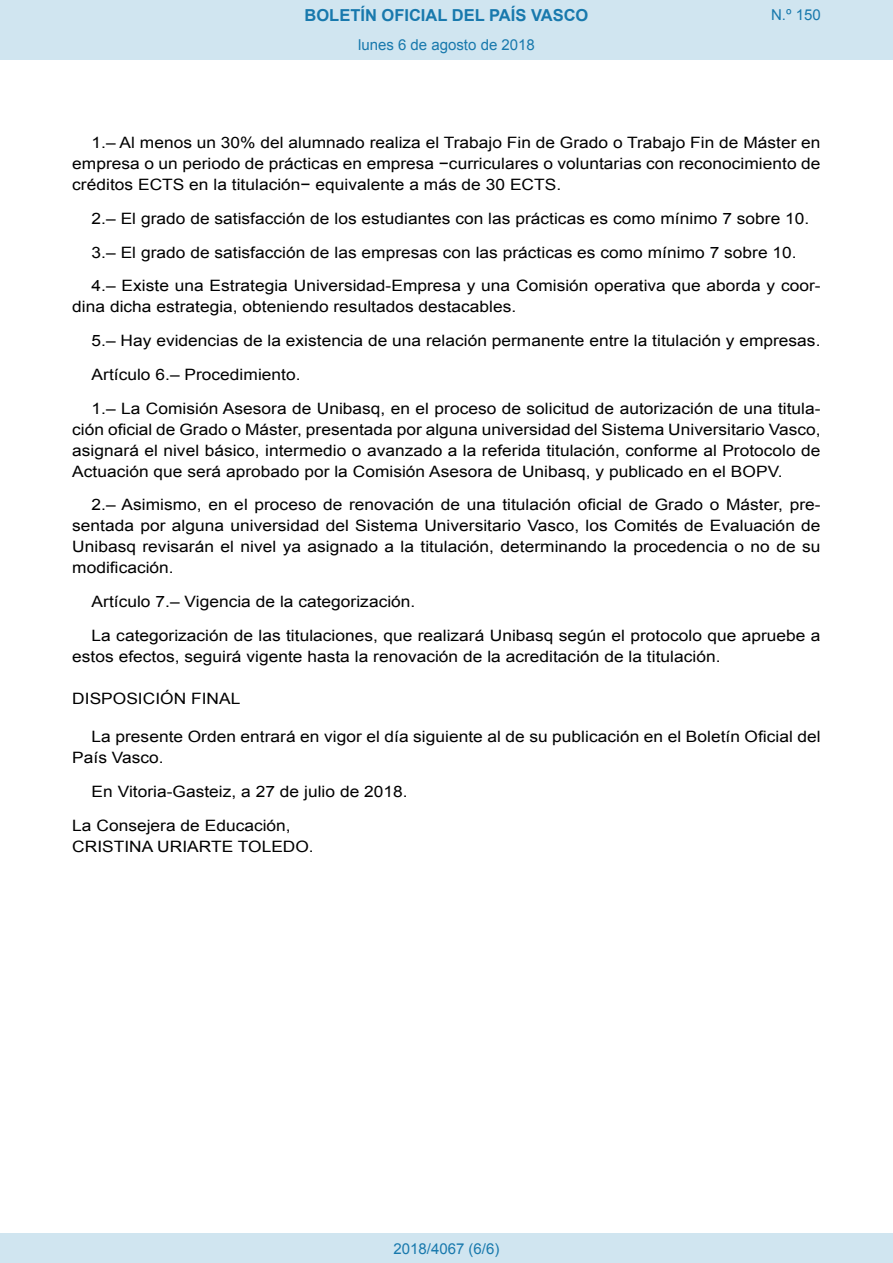
<style>
.page{position:relative;width:893px;height:1263px;background:#fff}
.page>*{position:absolute;margin:0;border:0;box-sizing:border-box;transform-origin:0 0}
.t1{font:700 16.5px "Arial";color:#1879ad}
.BOPVDetalle{font:15.6px/21px "Arial";color:#000;text-align:justify;scale:1.11 1}
.BOPVFirmaLugFec{font:15.6px "Arial";color:#000;scale:1.11 1}
.BOPVFirmaPuesto{font:15.6px "Arial";color:#000;scale:1.11 1}
.BOPVFirmaNombre{font:15.6px "Arial";color:#000;scale:1.11 1}
.BOPVDisposicion{font:15.6px "Arial";color:#000;scale:1.11 1}
.Paginacion_Centro{font:15px "Arial";color:#1879ad}
</style>
<div class="page">
<div style="left:0;top:0;width:893px;height:60px;background:#d0e5f0"></div>
<div style="left:0;top:1233px;width:893px;height:30px;background:#d0e5f0"></div>
<p class="t1" style="left:305px;top:4px;width:285px">BOLETÍN OFICIAL DEL PAÍS VASCO</p>
<p class="Paginacion_Centro" style="left:358px;top:35px;width:178px">lunes 6 de agosto de 2018</p>
<p class="Paginacion_Centro" style="left:771px;top:5px;width:51px">N.º 150</p>
<p class="BOPVDetalle" style="left:72px;top:132px;width:676px;text-indent:19px">1.– Al menos un 30% del alumnado realiza el Trabajo Fin de Grado o Trabajo Fin de Máster en empresa o un periodo de prácticas en empresa −curriculares o voluntarias con reconocimiento de créditos ECTS en la titulación− equivalente a más de 30 ECTS.</p>
<p class="BOPVDetalle" style="left:92px;top:208px;width:648px">2.– El grado de satisfacción de los estudiantes con las prácticas es como mínimo 7 sobre 10.</p>
<p class="BOPVDetalle" style="left:92px;top:242px;width:637px">3.– El grado de satisfacción de las empresas con las prácticas es como mínimo 7 sobre 10.</p>
<p class="BOPVDetalle" style="left:72px;top:276px;width:676px;text-indent:19px">4.– Existe una Estrategia Universidad-Empresa y una Comisión operativa que aborda y coor&shy;dina dicha estrategia, obteniendo resultados destacables.</p>
<p class="BOPVDetalle" style="left:92px;top:330px;width:658px">5.– Hay evidencias de la existencia de una relación permanente entre la titulación y empresas.</p>
<p class="BOPVDetalle" style="left:92px;top:364px;width:190px">Artículo 6.– Procedimiento.</p>
<p class="BOPVDetalle" style="left:72px;top:398px;width:676px;text-indent:19px">1.– La Comisión Asesora de Unibasq, en el proceso de solicitud de autorización de una titula&shy;ción oficial de Grado o Máster, presentada por alguna universidad del Sistema Universitario Vasco, asignará el nivel básico, intermedio o avanzado a la referida titulación, conforme al Protocolo de Actuación que será aprobado por la Comisión Asesora de Unibasq, y publicado en el BOPV.</p>
<p class="BOPVDetalle" style="left:72px;top:495px;width:676px;text-indent:19px">2.– Asimismo, en el proceso de renovación de una titulación oficial de Grado o Máster, pre&shy;sentada por alguna universidad del Sistema Universitario Vasco, los Comités de Evaluación de Unibasq revisarán el nivel ya asignado a la titulación, determinando la procedencia o no de su modificación.</p>
<p class="BOPVDetalle" style="left:92px;top:591px;width:293px">Artículo 7.– Vigencia de la categorización.</p>
<p class="BOPVDetalle" style="left:72px;top:625px;width:676px;text-indent:19px">La categorización de las titulaciones, que realizará Unibasq según el protocolo que apruebe a estos efectos, seguirá vigente hasta la renovación de la acreditación de la titulación.</p>
<p class="BOPVDisposicion" style="left:72px;top:688px;width:153px">DISPOSICIÓN FINAL</p>
<p class="BOPVDetalle" style="left:72px;top:726px;width:676px;text-indent:19px">La presente Orden entrará en vigor el día siguiente al de su publicación en el Boletín Oficial del<br>País Vasco.</p>
<p class="BOPVFirmaLugFec" style="left:92px;top:781px;width:286px">En Vitoria-Gasteiz, a 27 de julio de 2018.</p>
<p class="BOPVFirmaPuesto" style="left:72px;top:815px;width:198px">La Consejera de Educación,</p>
<p class="BOPVFirmaNombre" style="left:72px;top:836px;width:219px">CRISTINA URIARTE TOLEDO.</p>
<p class="Paginacion_Centro" style="left:393px;top:1238px;width:107px">2018/4067 (6/6)</p>
</div>
